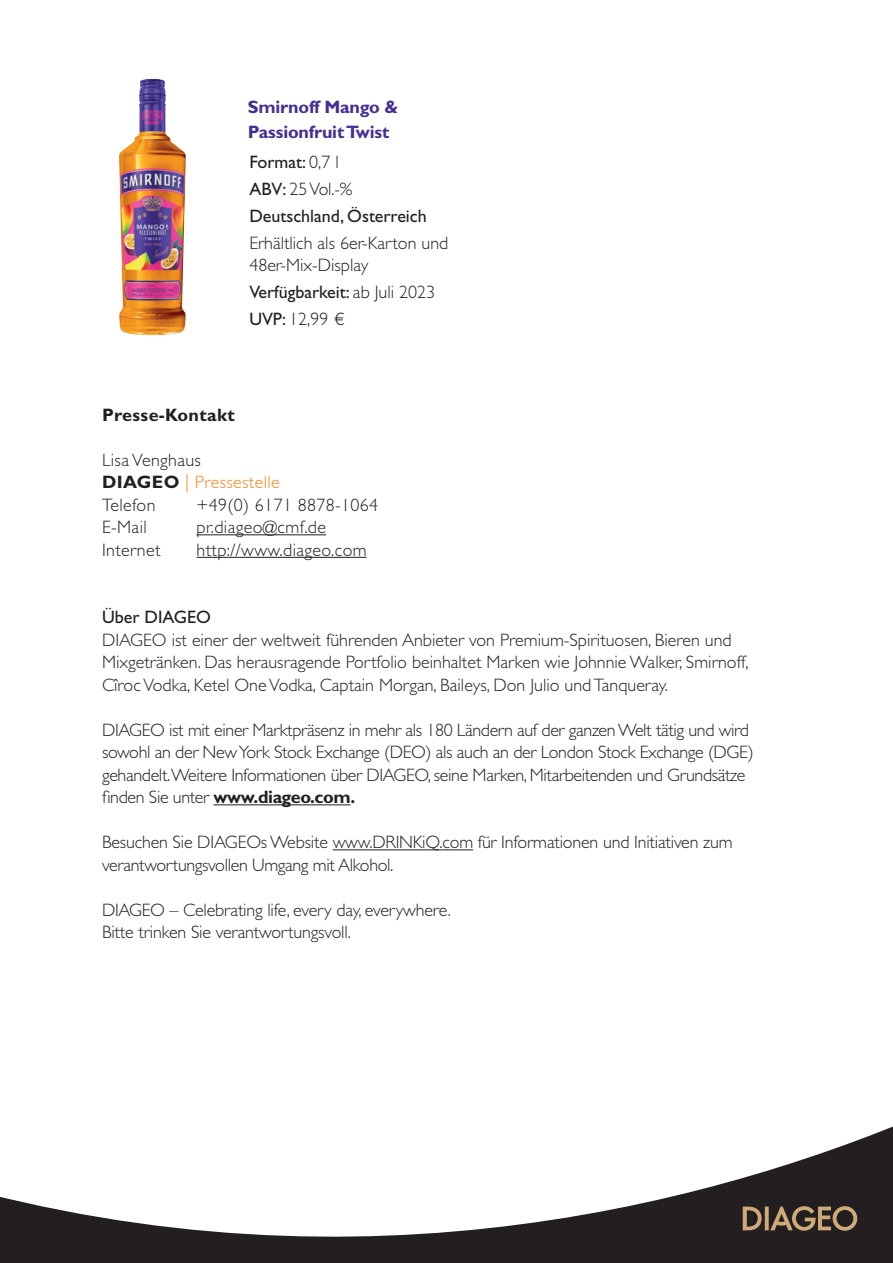
<style>
.page{position:relative;width:893px;height:1263px;background:#fff}
.page>*{position:absolute;margin:0;border:0;box-sizing:border-box;transform-origin:0 0}
.t1{font:300 18px/22.5px "Gill Sans Std";letter-spacing:-.01em;color:#231f20}
.t2{font:300 18px/22.5px "Gill Sans Std";letter-spacing:.02em;color:#231f20}
.t3{font:18px/26.7px "Gill Sans Std";color:#231f20}
.t4{font:700 18px/25.5px "Gill Sans Std";letter-spacing:-.01em;color:#452f92}
.t5{font:700 18px "Gill Sans Std";letter-spacing:.02em;color:#231f20}
.s1{font-weight:300}
.s2{font-weight:700}
.s3{color:#f5871f}
</style>
<div class="page">
<svg style="left:0;top:1126px;width:893px;height:137px"></svg>
<svg style="left:743px;top:1206px;width:114px;height:25px;background:#6c5a45"></svg>
<hr style="left:197px;top:534px;width:129px;height:1px;background:#231f20">
<hr style="left:197px;top:557px;width:170px;height:1px;background:#231f20">
<hr style="left:214px;top:804px;width:136px;height:1px;background:#231f20">
<hr style="left:333px;top:849px;width:140px;height:1px;background:#231f20">
<img style="left:119px;top:79px;width:67px;height:256px">
<p class="t4" style="left:248px;top:94px;width:152px">Smirnoff Mango &amp;<br>Passionfruit Twist</p>
<p class="t3" style="left:249px;top:149px;width:179px">Format: <span class="s1">0,7 l<br></span>ABV: <span class="s1">25 Vol.-%<br></span>Deutschland, Österreich</p>
<p class="t1" style="left:249px;top:231px;width:201px">Erhältlich als 6er-Karton und<br>48er-Mix-Display</p>
<p class="t3" style="left:249px;top:278px;width:187px">Verfügbarkeit: <span class="s1">ab Juli 2023<br></span>UVP: <span class="s1">12,99 €</span></p>
<p class="t5" style="left:102px;top:404px;width:134px">Presse-Kontakt</p>
<p class="t2" style="left:102px;top:448px;width:179px">Lisa Venghaus<br><span class="s2">DIAGEO</span> <span class="s3">| Pressestelle<br></span>Telefon</p>
<p class="t2" style="left:197px;top:493px;width:183px">+49(0) 6171 8878-1064</p>
<p class="t1" style="left:102px;top:516px;width:46px">E-Mail</p>
<p class="t2" style="left:197px;top:516px;width:131px">pr.diageo@cmf.de</p>
<p class="t2" style="left:102px;top:538px;width:60px">Internet</p>
<p class="t2" style="left:197px;top:538px;width:172px">http://www.diageo.com</p>
<p class="t3" style="left:102px;top:604px;width:110px">Über DIAGEO</p>
<p class="t1" style="left:102px;top:628px;width:648px">DIAGEO ist einer der weltweit führenden Anbieter von Premium-Spirituosen, Bieren und<br>Mixgetränken. Das herausragende Portfolio beinhaltet Marken wie Johnnie Walker, Smirnoff,<br>Cîroc Vodka, Ketel One Vodka, Captain Morgan, Baileys, Don Julio und Tanqueray.</p>
<p class="t1" style="left:102px;top:718px;width:653px">DIAGEO ist mit einer Marktpräsenz in mehr als 180 Ländern auf der ganzen Welt tätig und wird sowohl an der New York Stock Exchange (DEO) als auch an der London Stock Exchange (DGE) gehandelt.Weitere Informationen über DIAGEO, seine Marken, Mitarbeitenden und Grundsätze finden Sie unter <span class="s2">www.diageo.com.</span></p>
<p class="t1" style="left:102px;top:831px;width:632px">Besuchen Sie DIAGEOs Website www.DRINKiQ.com für Informationen und Initiativen zum verantwortungsvollen Umgang mit Alkohol.</p>
<p class="t1" style="left:102px;top:898px;width:350px">DIAGEO – Celebrating life, every day, everywhere.<br>Bitte trinken Sie verantwortungsvoll.</p>
</div>
